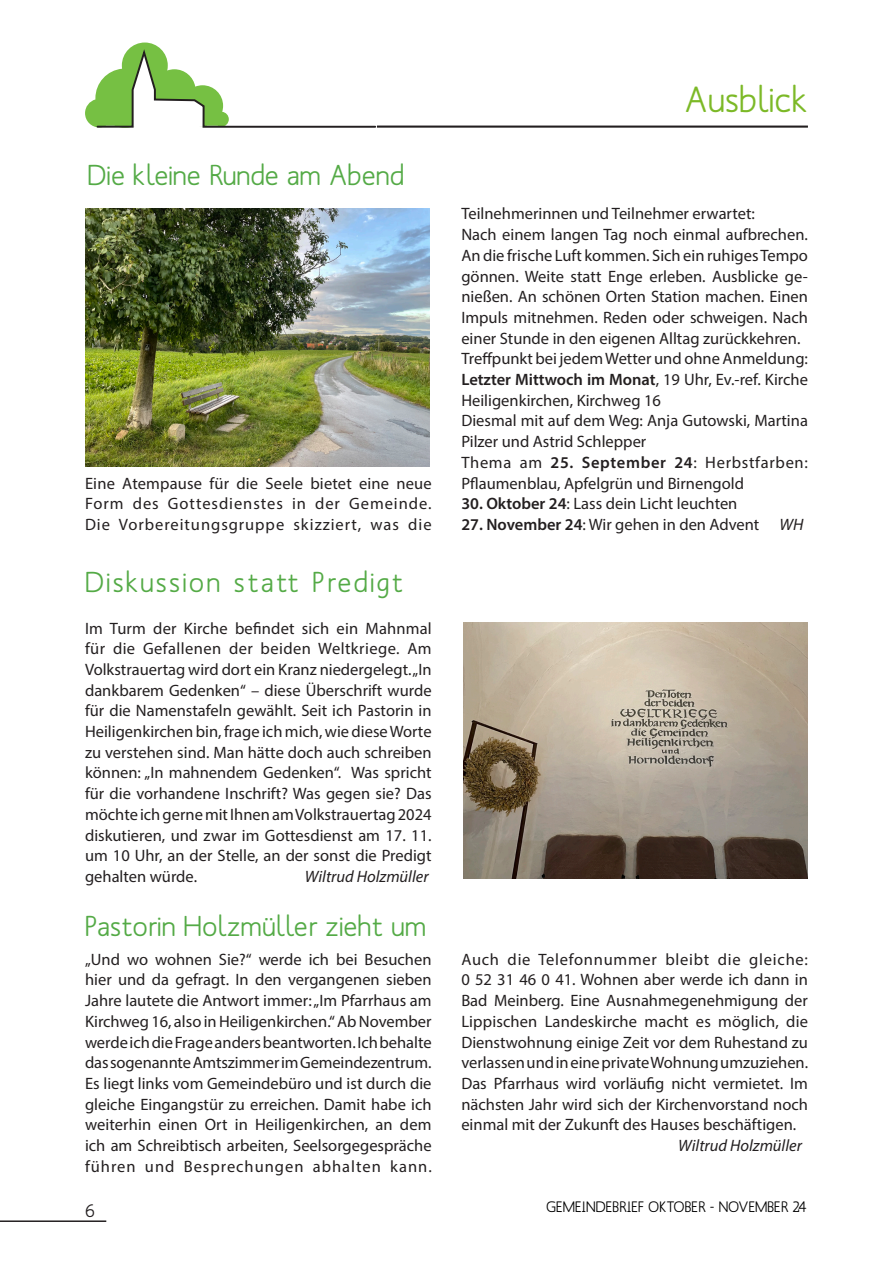
<style>
.page{position:relative;width:893px;height:1263px;background:#fff}
.page>*{position:absolute;margin:0;border:0;box-sizing:border-box;transform-origin:0 0}
.Rubrik{font:500 36px "Mank Sans";color:#7cb927}
.Head_HK{font:500 28.5px "Mank Sans";color:#54aa46}
.Autor{font:500 28.5px "Mank Sans";letter-spacing:.07em;color:#54aa46}
.t1{font:500 18px "Mank Sans";color:#231f20}
.Fließtext{font:16.5px/20.7px "Myriad Pro";color:#231f20;text-align:justify}
.Fließtext-2{font:italic 16.5px "Myriad Pro";color:#231f20}
.t2{font:500 15px "Mank Sans";color:#000}
.s1{font-weight:600}
.s2{font-style:italic}
</style>
<div class="page">
<hr style="left:0;top:1220px;width:106px;height:2px;background:#231f20">
<hr style="left:353px;top:126px;width:455px;height:2px;background:#231f20">
<svg style="left:85px;top:43px;width:291px;height:85px"></svg>
<img style="left:85px;top:208px;width:344px;height:259px">
<img style="left:463px;top:623px;width:345px;height:255px">
<p class="Head_HK" style="left:87px;top:157px;width:318px">Die kleine Runde am Abend</p>
<p class="Fließtext" style="left:85px;top:472px;width:348px">Eine Atempause für die Seele bietet eine neue Form des Gottesdienstes in der Gemeinde.<br>Die Vorbereitungsgruppe skizziert, was die</p>
<p class="Autor" style="left:85px;top:564px;width:320px">Diskussion statt Predigt</p>
<p class="Fließtext" style="left:85px;top:617px;width:348px">Im Turm der Kirche befindet sich ein Mahnmal für die Gefallenen der beiden Weltkriege. Am Volkstrauertag wird dort ein Kranz niedergelegt. „In dankbarem Gedenken“ – diese Überschrift wurde für die Namenstafeln gewählt. Seit ich Pastorin in Heiligenkirchen bin, frage ich mich, wie diese Worte zu verstehen sind. Man hätte doch auch schreiben können: „In mahnendem Gedenken“. Was spricht für die vorhandene Inschrift? Was gegen sie? Das möchte ich gerne mit Ihnen am Volkstrauertag 2024 diskutieren, und zwar im Gottesdienst am 17. 11. um 10 Uhr, an der Stelle, an der sonst die Predigt gehalten würde.</p>
<p class="Fließtext-2" style="left:305px;top:866px;width:125px">Wiltrud Holzmüller</p>
<p class="Rubrik" style="left:684px;top:77px;width:125px">Ausblick</p>
<p class="Fließtext" style="left:461px;top:203px;width:295px">Teilnehmerinnen und Teilnehmer erwartet:</p>
<p class="Fließtext" style="left:461px;top:224px;width:348px">Nach einem langen Tag noch einmal aufbrechen.<br>An die frische Luft kommen. Sich ein ruhiges Tempo gönnen. Weite statt Enge erleben. Ausblicke ge&shy;nießen. An schönen Orten Station machen. Einen Impuls mitnehmen. Reden oder schweigen. Nach einer Stunde in den eigenen Alltag zurückkehren.</p>
<p class="Fließtext" style="left:461px;top:348px;width:348px">Treffpunkt bei jedem Wetter und ohne Anmeldung:</p>
<p class="Fließtext" style="left:461px;top:369px;width:348px"><span class="s1">Letzter Mittwoch im Monat</span>, 19 Uhr, Ev.-ref. Kirche<br>Heiligenkirchen, Kirchweg 16</p>
<p class="Fließtext" style="left:461px;top:410px;width:348px">Diesmal mit auf dem Weg: Anja Gutowski, Martina<br>Pilzer und Astrid Schlepper</p>
<p class="Fließtext" style="left:461px;top:452px;width:348px">Thema am <span class="s1">25. September 24</span>: Herbstfarben:<br>Pflaumenblau, Apfelgrün und Birnengold</p>
<p class="Fließtext" style="left:461px;top:493px;width:278px"><span class="s1">30. Oktober 24</span>: Lass dein Licht leuchten</p>
<p class="Fließtext" style="left:461px;top:514px;width:344px"><span class="s1">27. November 24</span>: Wir gehen in den Advent <span class="s2">WH</span></p>
<p class="Head_HK" style="left:85px;top:908px;width:343px">Pastorin Holzmüller zieht um</p>
<p class="Fließtext" style="left:85px;top:948px;width:348px">„Und wo wohnen Sie?“ werde ich bei Besuchen hier und da gefragt. In den vergangenen sieben Jahre lautete die Antwort immer: „Im Pfarrhaus am Kirchweg 16, also in Heiligenkirchen.“ Ab November werde ich die Frage anders beantworten. Ich behalte das sogenannte Amtszimmer im Gemeindezentrum.<br>Es liegt links vom Gemeindebüro und ist durch die gleiche Eingangstür zu erreichen. Damit habe ich weiterhin einen Ort in Heiligenkirchen, an dem ich am Schreibtisch arbeiten, Seelsorgegespräche führen und Besprechungen abhalten kann.</p>
<p class="Fließtext" style="left:461px;top:948px;width:348px">Auch die Telefonnummer bleibt die gleiche:<br>0 52 31 46 0 41. Wohnen aber werde ich dann in Bad Meinberg. Eine Ausnahmegenehmigung der Lippischen Landeskirche macht es möglich, die Dienstwohnung einige Zeit vor dem Ruhestand zu verlassen und in eine private Wohnung umzuziehen.<br>Das Pfarrhaus wird vorläufig nicht vermietet. Im nächsten Jahr wird sich der Kirchenvorstand noch einmal mit der Zukunft des Hauses beschäftigen.</p>
<p class="Fließtext-2" style="left:678px;top:1135px;width:125px">Wiltrud Holzmüller</p>
<p class="t1" style="left:85px;top:1199px;width:11px">6</p>
<p class="t2" style="left:546px;top:1197px;width:262px">GEMEINDEBRIEF OKTOBER - NOVEMBER 24</p>
</div>
